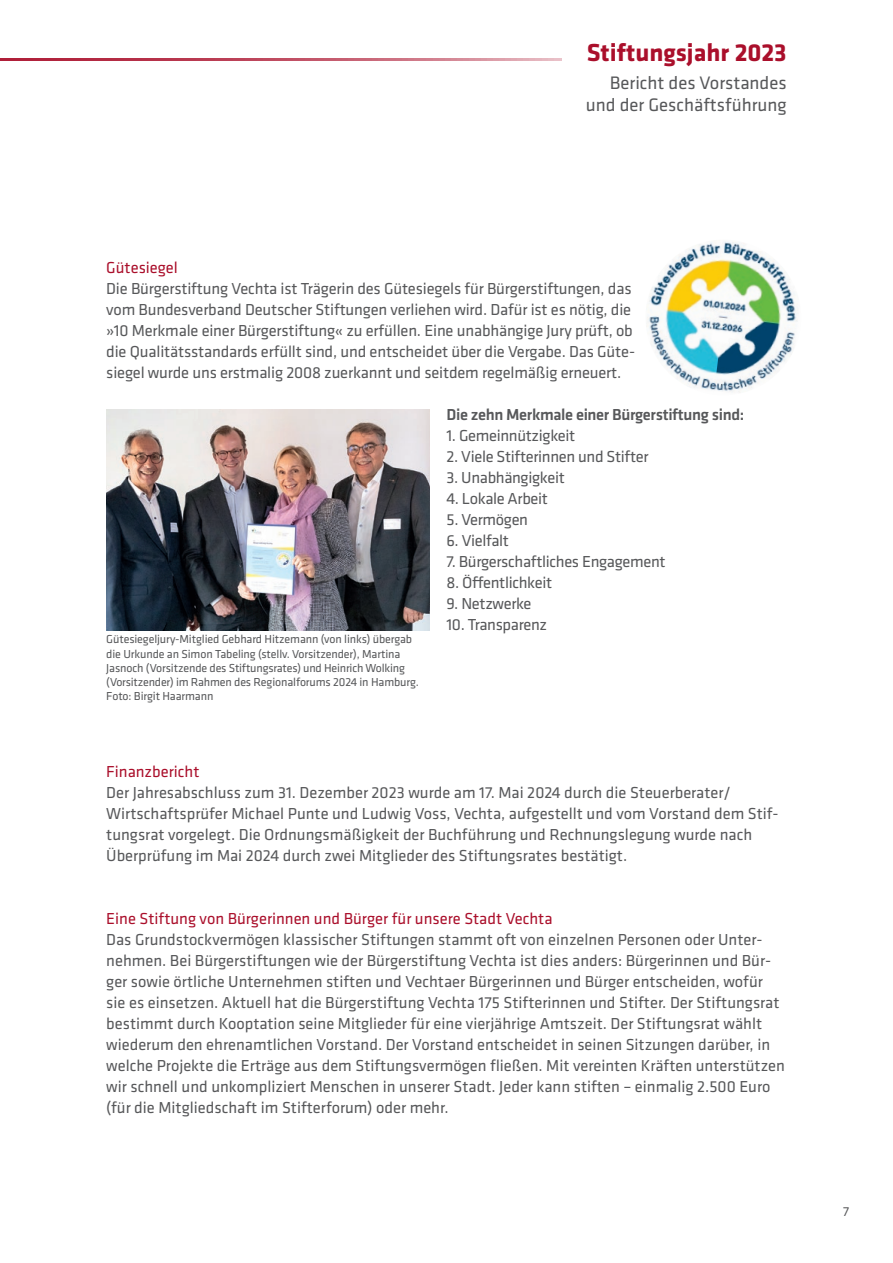
<style>
.page{position:relative;width:893px;height:1263px;background:#fff}
.page>*{position:absolute;margin:0;border:0;box-sizing:border-box;transform-origin:0 0}
.t1{font:700 25.5px "Klavika";color:#aa0f2b}
.t2{font:18.75px/21.8px "Klavika";color:#57585a;text-align:right}
.t3{font:16.5px/21px "Klavika";color:#57585a}
.t4{font:16.5px "Klavika";letter-spacing:-.02em;color:#57585a}
.t5{font:16.5px "Klavika";color:#aa0f2b}
.t6{font:500 16.5px "Klavika";letter-spacing:-.02em;color:#57585a}
.t7{font:13.5px "Klavika";color:#57585a}
.t8{font:12px/14.2px "Klavika";letter-spacing:-.01em;color:#57585a}
</style>
<div class="page">
<hr style="left:0;top:59px;width:561px;height:2px;background:#aa0f2b">
<img style="left:106px;top:409px;width:323px;height:221px">
<img style="left:647px;top:241px;width:151px;height:152px">
<h1 class="t1" style="left:587px;top:34px;width:201px">Stiftungsjahr 2023</h1>
<p class="t2" style="left:586px;top:71px;width:202px">Bericht des Vorstandes und der Geschäftsführung</p>
<p class="t5" style="left:106px;top:257px;width:73px">Gütesiegel</p>
<p class="t3" style="left:106px;top:278px;width:528px;text-align:justify">Die Bürgerstiftung Vechta ist Trägerin des Gütesiegels für Bürgerstiftungen, das vom Bundesverband Deutscher Stiftungen verliehen wird. Dafür ist es nötig, die »10 Merkmale einer Bürgerstiftung« zu erfüllen. Eine unabhängige Jury prüft, ob die Qualitätsstandards erfüllt sind, und entscheidet über die Vergabe. Das Güte&shy;siegel wurde uns erstmalig 2008 zuerkannt und seitdem regelmäßig erneuert.</p>
<p class="t6" style="left:446px;top:403px;width:299px">Die zehn Merkmale einer Bürgerstiftung sind:</p>
<p class="t4" style="left:446px;top:425px;width:130px">1. Gemeinnützigkeit</p>
<p class="t4" style="left:446px;top:446px;width:203px">2. Viele Stifterinnen und Stifter</p>
<p class="t4" style="left:446px;top:467px;width:120px">3. Unabhängigkeit</p>
<p class="t4" style="left:446px;top:488px;width:103px">4. Lokale Arbeit</p>
<p class="t4" style="left:446px;top:509px;width:83px">5. Vermögen</p>
<p class="t4" style="left:446px;top:530px;width:64px">6. Vielfalt</p>
<p class="t4" style="left:446px;top:551px;width:221px">7. Bürgerschaftliches Engagement</p>
<p class="t4" style="left:446px;top:572px;width:107px">8. Öffentlichkeit</p>
<p class="t4" style="left:446px;top:593px;width:87px">9. Netzwerke</p>
<p class="t4" style="left:446px;top:614px;width:102px">10. Transparenz</p>
<p class="t8" style="left:106px;top:632px;width:314px">Gütesiegeljury-Mitglied Gebhard Hitzemann (von links) übergab die Urkunde an Simon Tabeling (stellv. Vorsitzender), Martina Jasnoch (Vorsitzende des Stiftungsrates) und Heinrich Wolking (Vorsitzender) im Rahmen des Regionalforums 2024 in Hamburg.<br>Foto: Birgit Haarmann</p>
<p class="t5" style="left:106px;top:761px;width:95px">Finanzbericht</p>
<p class="t3" style="left:106px;top:782px;width:674px">Der Jahresabschluss zum 31. Dezember 2023 wurde am 17. Mai 2024 durch die Steuerberater/ Wirtschaftsprüfer Michael Punte und Ludwig Voss, Vechta, aufgestellt und vom Vorstand dem Stif&shy;tungsrat vorgelegt. Die Ordnungsmäßigkeit der Buchführung und Rechnungslegung wurde nach Überprüfung im Mai 2024 durch zwei Mitglieder des Stiftungsrates bestätigt.</p>
<p class="t5" style="left:106px;top:908px;width:448px">Eine Stiftung von Bürgerinnen und Bürger für unsere Stadt Vechta</p>
<p class="t3" style="left:106px;top:929px;width:680px">Das Grundstockvermögen klassischer Stiftungen stammt oft von einzelnen Personen oder Unter&shy;nehmen. Bei Bürgerstiftungen wie der Bürgerstiftung Vechta ist dies anders: Bürgerinnen und Bür&shy;ger sowie örtliche Unternehmen stiften und Vechtaer Bürgerinnen und Bürger entscheiden, wofür sie es einsetzen. Aktuell hat die Bürgerstiftung Vechta 175 Stifterinnen und Stifter. Der Stiftungsrat bestimmt durch Kooptation seine Mitglieder für eine vierjährige Amtszeit. Der Stiftungsrat wählt wiederum den ehrenamtlichen Vorstand. Der Vorstand entscheidet in seinen Sitzungen darüber, in welche Projekte die Erträge aus dem Stiftungsvermögen fließen. Mit vereinten Kräften unterstützen wir schnell und unkompliziert Menschen in unserer Stadt. Jeder kann stiften – einmalig 2.500 Euro (für die Mitgliedschaft im Stifterforum) oder mehr.</p>
<p class="t7" style="left:843px;top:1202px;width:7px">7</p>
</div>
